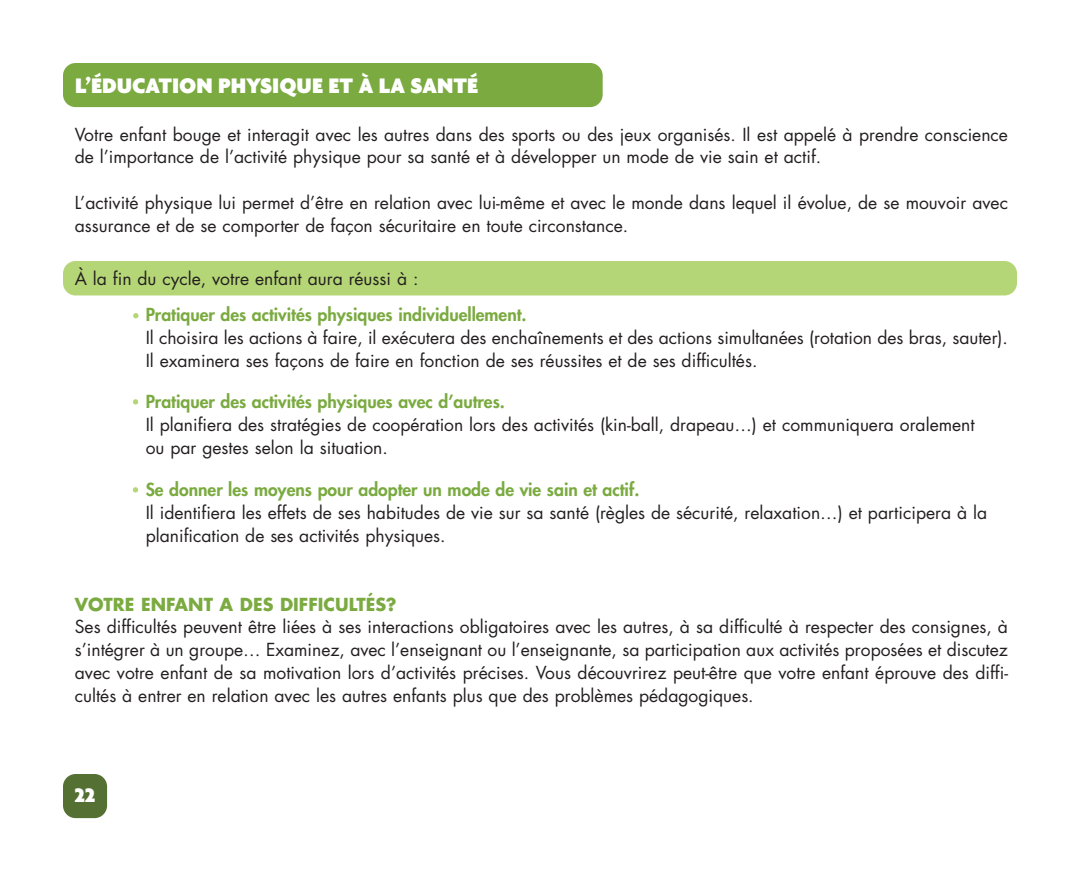
<style>
.page{position:relative;width:1071px;height:882px;background:#fff}
.page>*{position:absolute;margin:0;border:0;box-sizing:border-box;transform-origin:0 0}
.t1{font:900 22.75px "Agenda";color:#fff}
.t2{font:900 21px "Agenda";color:#fff}
.t3{font:17.5px/22.9px "Futura";color:#231f20}
.t4{font:800 17.5px "Futura";color:#7aaa40}
.t5{font:700 17.5px "Futura";color:#7aaa40}
</style>
<div class="page">
<div style="left:63px;top:261px;width:954px;height:34px;background:#b5d676;border-radius:13px"></div>
<div style="left:63px;top:63px;width:540px;height:44px;background:#7aaa40;border-radius:13px"></div>
<div style="left:63px;top:774px;width:44px;height:44px;background:#547032;border-radius:13px"></div>
<svg style="left:133px;top:313px;width:5px;height:5px"></svg>
<svg style="left:133px;top:399px;width:5px;height:6px"></svg>
<svg style="left:133px;top:487px;width:5px;height:6px"></svg>
<h1 class="t1" style="left:75px;top:72px;width:404px">L’ÉDUCATION PHYSIQUE ET À LA SANTÉ</h1>
<p class="t3" style="left:75px;top:124px;width:935px">Votre enfant bouge et interagit avec les autres dans des sports ou des jeux organisés. Il est appelé à prendre conscience de l’importance de l’activité physique pour sa santé et à développer un mode de vie sain et actif.</p>
<p class="t3" style="left:75px;top:193px;width:935px">L’activité physique lui permet d’être en relation avec lui-même et avec le monde dans lequel il évolue, de se mouvoir avec assurance et de se comporter de façon sécuritaire en toute circonstance.</p>
<p class="t3" style="left:75px;top:269px;width:345px">À la fin du cycle, votre enfant aura réussi à :</p>
<p class="t4" style="left:146px;top:306px;width:383px">Pratiquer des activités physiques individuellement.</p>
<p class="t3" style="left:146px;top:328px;width:864px">Il choisira les actions à faire, il exécutera des enchaînements et des actions simultanées (rotation des bras, sauter).<br>Il examinera ses façons de faire en fonction de ses réussites et de ses difficultés.</p>
<p class="t4" style="left:146px;top:393px;width:361px">Pratiquer des activités physiques avec d’autres.</p>
<p class="t3" style="left:146px;top:415px;width:831px">Il planifiera des stratégies de coopération lors des activités (kin-ball, drapeau…) et communiquera oralement ou par gestes selon la situation.</p>
<p class="t4" style="left:146px;top:481px;width:495px">Se donner les moyens pour adopter un mode de vie sain et actif.</p>
<p class="t3" style="left:146px;top:502px;width:843px">Il identifiera les effets de ses habitudes de vie sur sa santé (règles de sécurité, relaxation…) et participera à la planification de ses activités physiques.</p>
<p class="t5" style="left:75px;top:596px;width:323px">VOTRE ENFANT A DES DIFFICULTÉS?</p>
<p class="t3" style="left:75px;top:617px;width:935px;text-align:justify">Ses difficultés peuvent être liées à ses interactions obligatoires avec les autres, à sa difficulté à respecter des consignes, à s’intégrer à un groupe… Examinez, avec l’enseignant ou l’enseignante, sa participation aux activités proposées et discutez avec votre enfant de sa motivation lors d’activités précises. Vous découvrirez peut-être que votre enfant éprouve des diffi&shy;cultés à entrer en relation avec les autres enfants plus que des problèmes pédagogiques.</p>
<p class="t2" style="left:75px;top:782px;width:22px">22</p>
</div>
